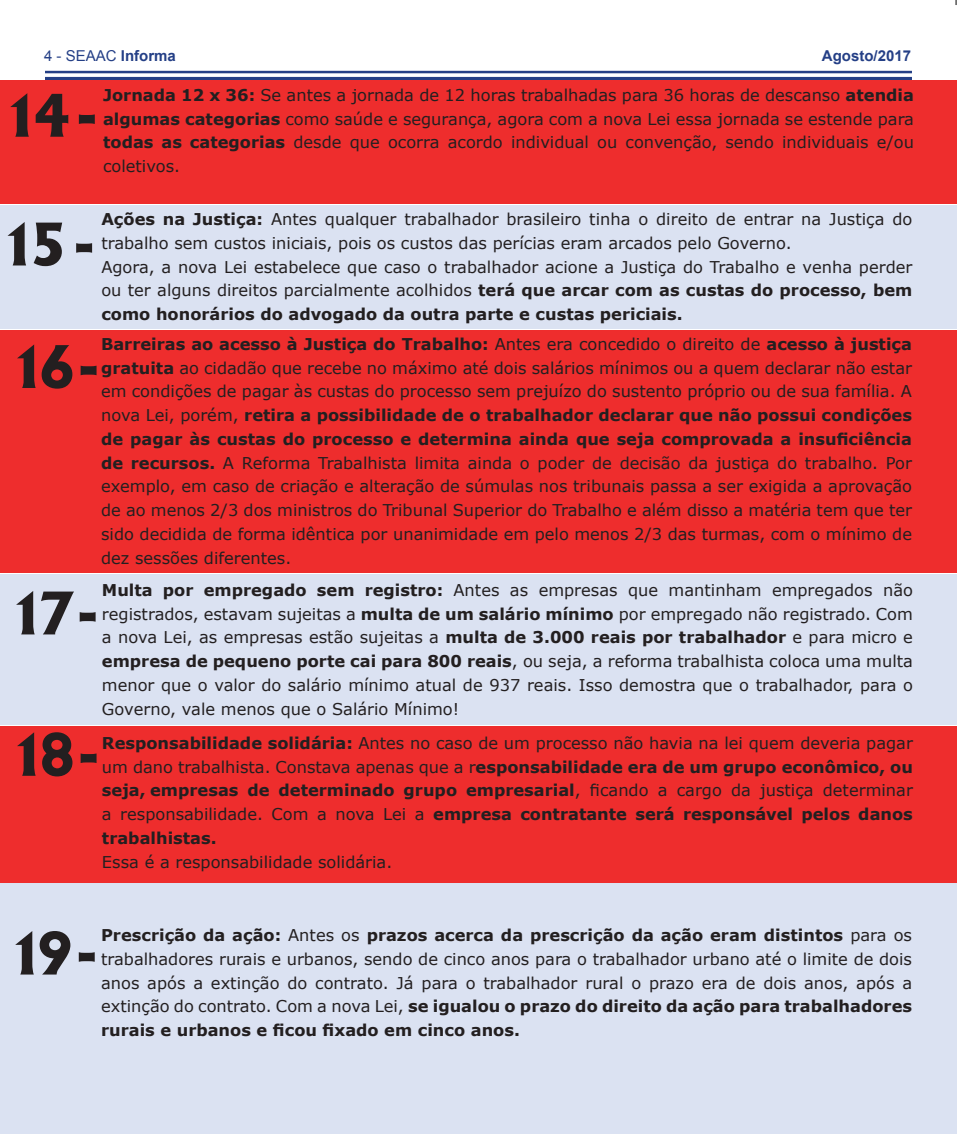
<style>
.page{position:relative;width:957px;height:1134px;background:#fff}
.page>*{position:absolute;margin:0;border:0;box-sizing:border-box;transform-origin:0 0}
.t1{font:800 56.25px "Albertus";letter-spacing:-.16em;color:#231f20}
.t2{font:16.25px/23.8px "Verdana";color:#231f20;text-align:justify}
.t3{font:700 16.25px/23.8px "Verdana";color:#231f20;text-align:justify}
.t4{font:15px "Arial";color:#243f86}
.t5{font:700 15px "Arial";color:#243f86}
.s1{font-weight:700}
.s2{font-weight:400}
</style>
<div class="page">
<hr style="left:45px;top:71px;width:867px;height:2px;background:#243f86">
<svg style="left:45px;top:77px;width:867px;height:4px;background:#563a6f"></svg>
<div style="left:0;top:330px;width:957px;height:243px;background:#ee2d2d"></div>
<div style="left:0;top:574px;width:957px;height:150px;background:#dbe2f2"></div>
<div style="left:0;top:726px;width:957px;height:158px;background:#ee2d2d"></div>
<div style="left:0;top:884px;width:957px;height:250px;background:#dbe2f2"></div>
<hr style="left:956px;top:81px;width:1px;height:258px;background:#ee2d2d">
<div style="left:0;top:81px;width:957px;height:123px;background:#ee2d2d"></div>
<div style="left:0;top:205px;width:957px;height:124px;background:#dbe2f2"></div>
<p class="t4" style="left:44px;top:45px;width:133px">4 - SEAAC <span class="s1">Informa</span></p>
<p class="t5" style="left:822px;top:45px;width:91px">Agosto/2017</p>
<h1 class="t1" style="left:3px;top:79px;width:96px">14 -</h1>
<p class="t2" style="left:103px;top:83px;width:812px"><span class="s1">Jornada 12 x 36:</span> Se antes a jornada de 12 horas trabalhadas para 36 horas de descanso <span class="s1">atendia algumas categorias</span> como saúde e segurança, agora com a nova Lei essa jornada se estende para <span class="s1">todas as categorias</span> desde que ocorra acordo individual ou convenção, sendo individuais e/ou coletivos.</p>
<p class="t2" style="left:101px;top:207px;width:812px;text-align:left"><span class="s1">Ações na Justiça:</span> Antes qualquer trabalhador brasileiro tinha o direito de entrar na Justiça do trabalho sem custos iniciais, pois os custos das perícias eram arcados pelo Governo.<br>Agora, a nova Lei estabelece que caso o trabalhador acione a Justiça do Trabalho e venha perder ou ter alguns direitos parcialmente acolhidos <span class="s1">terá que arcar com as custas do processo, bem como honorários do advogado da outra parte e custas periciais.</span></p>
<h1 class="t1" style="left:0;top:207px;width:96px">15 -</h1>
<p class="t2" style="left:101px;top:332px;width:812px"><span class="s1">Barreiras ao acesso à Justiça do Trabalho:</span> Antes era concedido o direito de <span class="s1">acesso à justiça gratuita</span> ao cidadão que recebe no máximo até dois salários mínimos ou a quem declarar não estar em condições de pagar às custas do processo sem prejuízo do sustento próprio ou de sua família. A nova Lei, porém, <span class="s1">retira a possibilidade de o trabalhador declarar que não possui condições de pagar às custas do processo e determina ainda que seja comprovada a insuficiência de recursos.</span> A Reforma Trabalhista limita ainda o poder de decisão da justiça do trabalho. Por exemplo, em caso de criação e alteração de súmulas nos tribunais passa a ser exigida a aprovação de ao menos 2/3 dos ministros do Tribunal Superior do Trabalho e além disso a matéria tem que ter sido decidida de forma idêntica por unanimidade em pelo menos 2/3 das turmas, com o mínimo de dez sessões diferentes.</p>
<p class="t2" style="left:102px;top:578px;width:812px"><span class="s1">Multa por empregado sem registro:</span> Antes as empresas que mantinham empregados não registrados, estavam sujeitas a <span class="s1">multa de um salário mínimo</span> por empregado não registrado. Com a nova Lei, as empresas estão sujeitas a <span class="s1">multa de 3.000 reais por trabalhador</span> e para micro e <span class="s1">empresa de pequeno porte cai para 800 reais</span>, ou seja, a reforma trabalhista coloca uma multa menor que o valor do salário mínimo atual de 937 reais. Isso demostra que o trabalhador, para o Governo, vale menos que o Salário Mínimo!</p>
<h1 class="t1" style="left:10px;top:330px;width:91px">16 -</h1>
<h1 class="t1" style="left:9px;top:576px;width:91px">17 -</h1>
<h1 class="t1" style="left:10px;top:718px;width:91px">18 -</h1>
<p class="t3" style="left:102px;top:731px;width:812px">Responsabilidade solidária: <span class="s2">Antes no caso de um processo não havia na lei quem deveria pagar um dano trabalhista. Constava apenas que a r</span>esponsabilidade era de um grupo econômico, ou seja, empresas de determinado grupo empresarial<span class="s2">, ficando a cargo da justiça determinar a responsabilidade. Com a nova Lei a</span> empresa contratante será responsável pelos danos trabalhistas.</p>
<p class="t2" style="left:102px;top:850px;width:292px">Essa é a responsabilidade solidária.</p>
<p class="t2" style="left:101px;top:923px;width:812px"><span class="s1">Prescrição da ação:</span> Antes os <span class="s1">prazos acerca da prescrição da ação eram distintos</span> para os trabalhadores rurais e urbanos, sendo de cinco anos para o trabalhador urbano até o limite de dois anos após a extinção do contrato. Já para o trabalhador rural o prazo era de dois anos, após a extinção do contrato. Com a nova Lei, <span class="s1">se igualou o prazo do direito da ação para trabalhadores rurais e urbanos e ficou fixado em cinco anos.</span></p>
<h1 class="t1" style="left:8px;top:916px;width:91px">19 -</h1>
</div>
